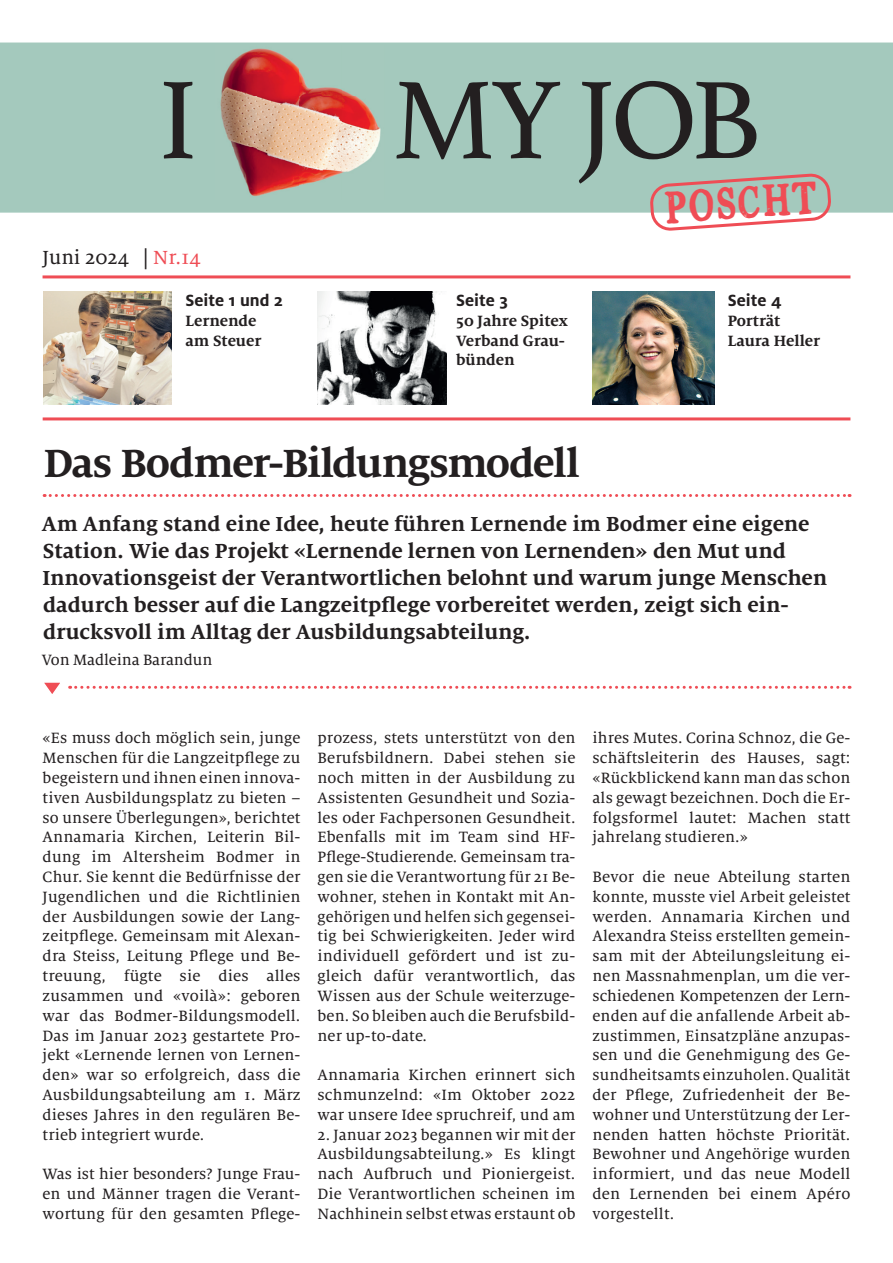
<style>
.page{position:relative;width:893px;height:1263px;background:#fff}
.page>*{position:absolute;margin:0;border:0;box-sizing:border-box;transform-origin:0 0}
.t1{font:116.25px "Athelas";color:#231f20}
.t2{font:700 43.5px "Milo Serif Pro";letter-spacing:-.035em;color:#231f20}
.t3{font:40.5px "Abegnale";color:#ef4d55}
.t4{font:700 22.5px/27px "Milo Serif Pro";color:#231f20}
.t5{font:21px "Milo Serif Pro Text";color:#231f20}
.t6{font:700 18px "Milo Pro";color:#231f20}
.t7{font:16.5px/19.8px "Milo Serif Pro Text";letter-spacing:.01em;color:#231f20;text-align:justify}
.t8{font:700 16.5px/19.8px "Milo Serif Pro";color:#231f20}
.s1{font-family:"Milo Pro Text"}
.s2{color:#ef4d55}
</style>
<div class="page">
<svg style="left:44px;top:494px;width:806px;height:3px"></svg>
<svg style="left:44px;top:682px;width:806px;height:12px"></svg>
<div style="left:0;top:43px;width:893px;height:170px;background:#a4c9bd"></div>
<img style="left:215px;top:45px;width:170px;height:154px">
<hr style="left:44px;top:275px;width:805px;height:3px;background:#ef4d55">
<img style="left:593px;top:292px;width:122px;height:112px">
<svg style="left:649px;top:175px;width:183px;height:55px"></svg>
<hr style="left:44px;top:417px;width:805px;height:3px;background:#ef4d55">
<img style="left:43px;top:292px;width:129px;height:112px">
<img style="left:318px;top:292px;width:129px;height:112px">
<h1 class="t1" style="left:158px;top:27px;width:41px">I</h1>
<h1 class="t1" style="left:392px;top:27px;width:370px">MY JOB</h1>
<h3 class="t3" style="left:665px;top:191px;width:151px;rotate:-4deg">POSCHT</h3>
<p class="t5" style="left:43px;top:245px;width:160px">Juni 2024 <span class="s1">|</span> <span class="s2">Nr.14</span></p>
<p class="t6" style="left:186px;top:290px;width:99px">Seite 1 und 2</p>
<p class="t8" style="left:186px;top:310px;width:77px">Lernende am Steuer</p>
<p class="t6" style="left:456px;top:290px;width:53px">Seite 3</p>
<p class="t8" style="left:456px;top:310px;width:113px">50 Jahre Spitex<br>Verband Grau&shy;bünden</p>
<h2 class="t2" style="left:44px;top:438px;width:538px">Das Bodmer-Bildungsmodell</h2>
<p class="t6" style="left:728px;top:290px;width:56px">Seite 4</p>
<p class="t8" style="left:728px;top:310px;width:94px">Porträt<br>Laura Heller</p>
<p class="t4" style="left:42px;top:510px;width:787px">Am Anfang stand eine Idee, heute führen Lernende im Bodmer eine eigene Station. Wie das Projekt «Lernende lernen von Lernenden» den Mut und Innovationsgeist der Verantwortlichen belohnt und warum junge Menschen dadurch besser auf die Langzeitpflege vorbereitet werden, zeigt sich ein&shy;drucksvoll im Alltag der Ausbildungsabteilung.</p>
<p class="t7" style="left:42px;top:649px;width:172px">Von Madleina Barandun</p>
<p class="t7" style="left:43px;top:728px;width:259px">«Es muss doch möglich sein, junge Menschen für die Langzeitpflege zu begeistern und ihnen einen innova&shy;tiven Ausbildungsplatz zu bieten – so unsere Überlegungen», berichtet Annamaria Kirchen, Leiterin Bil&shy;dung im Altersheim Bodmer in Chur. Sie kennt die Bedürfnisse der Jugendlichen und die Richtlinien der Ausbildungen sowie der Lang&shy;zeitpflege. Gemeinsam mit Alexan&shy;dra Steiss, Leitung Pflege und Be&shy;treuung, fügte sie dies alles zusammen und «voilà»: geboren war das Bodmer-Bildungsmodell.<br>Das im Januar 2023 gestartete Pro&shy;jekt «Lernende lernen von Lernen&shy;den» war so erfolgreich, dass die Ausbildungsabteilung am 1. März dieses Jahres in den regulären Be&shy;trieb integriert wurde.</p>
<p class="t7" style="left:43px;top:1164px;width:259px">Was ist hier besonders? Junge Frau&shy;en und Männer tragen die Verant&shy;wortung für den gesamten Pflege-</p>
<p class="t7" style="left:317px;top:728px;width:259px">prozess, stets unterstützt von den Berufsbildnern. Dabei stehen sie noch mitten in der Ausbildung zu Assistenten Gesundheit und Sozia&shy;les oder Fachpersonen Gesundheit.<br>Ebenfalls mit im Team sind HF-Pflege-Studierende. Gemeinsam tra&shy;gen sie die Verantwortung für 21 Be&shy;wohner, stehen in Kontakt mit An&shy;gehörigen und helfen sich gegensei&shy;tig bei Schwierigkeiten. Jeder wird individuell gefördert und ist zu&shy;gleich dafür verantwortlich, das Wissen aus der Schule weiterzuge&shy;ben. So bleiben auch die Berufsbild&shy;ner up-to-date.</p>
<p class="t7" style="left:317px;top:1065px;width:259px">Annamaria Kirchen erinnert sich schmunzelnd: «Im Oktober 2022 war unsere Idee spruchreif, und am</p>
<p class="t7" style="left:317px;top:1124px;width:259px">2. Januar 2023 begannen wir mit der Ausbildungsabteilung.» Es klingt nach Aufbruch und Pioniergeist.<br>Die Verantwortlichen scheinen im Nachhinein selbst etwas erstaunt ob</p>
<p class="t7" style="left:592px;top:728px;width:259px">ihres Mutes. Corina Schnoz, die Ge&shy;schäftsleiterin des Hauses, sagt: «Rückblickend kann man das schon als gewagt bezeichnen. Doch die Er&shy;folgsformel lautet: Machen statt jahrelang studieren.»</p>
<p class="t7" style="left:592px;top:867px;width:259px">Bevor die neue Abteilung starten konnte, musste viel Arbeit geleistet werden. Annamaria Kirchen und Alexandra Steiss erstellten gemein&shy;sam mit der Abteilungsleitung ei&shy;nen Massnahmenplan, um die ver&shy;schiedenen Kompetenzen der Lern&shy;enden auf die anfallende Arbeit ab&shy;zustimmen, Einsatzpläne anzupas&shy;sen und die Genehmigung des Ge&shy;sundheitsamts einzuholen. Qualität der Pflege, Zufriedenheit der Be&shy;wohner und Unterstützung der Ler&shy;nenden hatten höchste Priorität.<br>Bewohner und Angehörige wurden informiert, und das neue Modell den Lernenden bei einem Apéro vorgestellt.</p>
</div>
